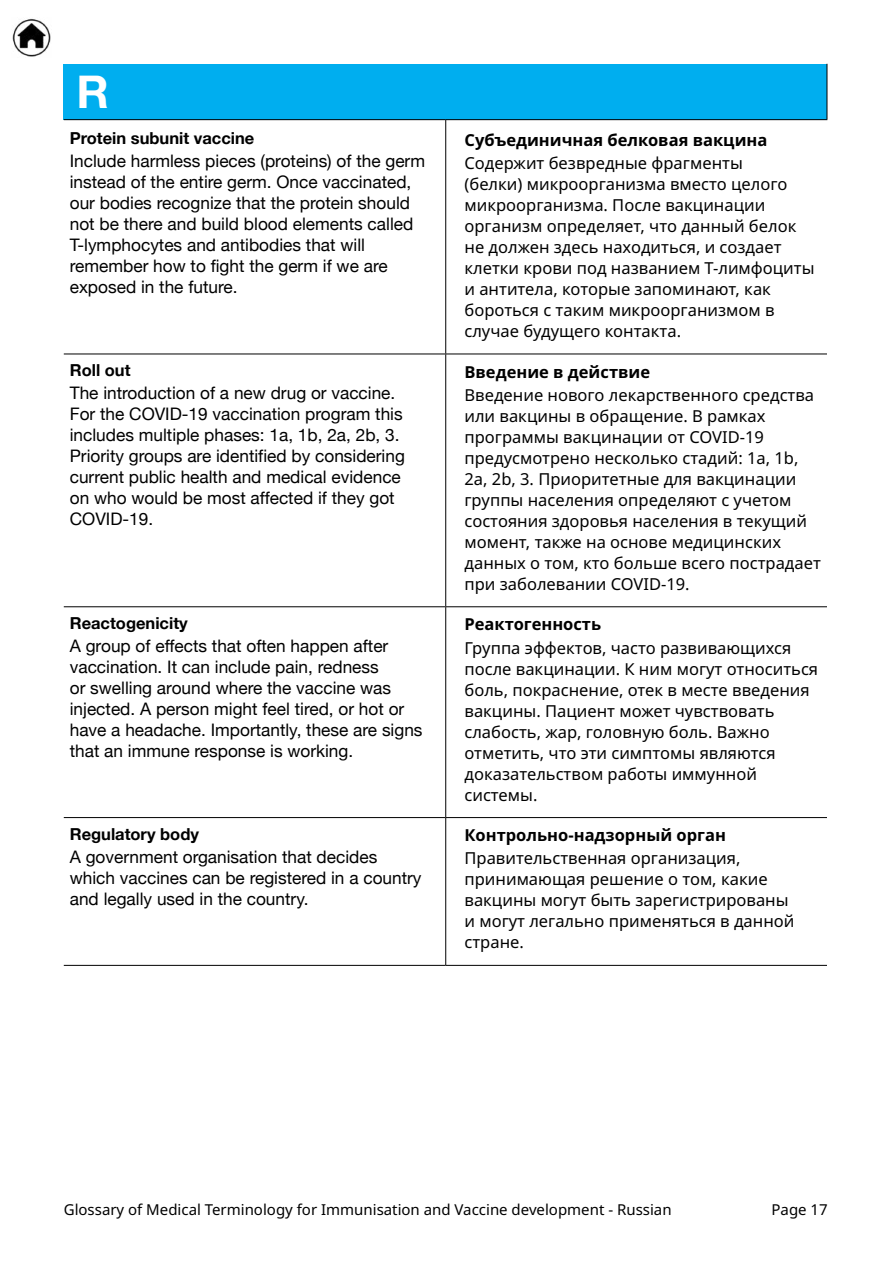
<style>
.page{position:relative;width:893px;height:1263px;background:#fff}
.page>*{position:absolute;margin:0;border:0;box-sizing:border-box;transform-origin:0 0}
.t1{font:700 45px "Helvetica Neue";color:#fff}
.Eng_Text{font:17.25px/21px "Helvetica Neue";color:#000}
.Lang_Text{font:16.5px/21px "Noto Sans";color:#000}
.Lang_Sub{font:700 16.5px "Noto Sans";color:#000}
.Eng_Sub{font:700 16.5px "Helvetica Neue";color:#000}
.t2{font:15px "Noto Sans";color:#000}
</style>
<div class="page">
<img style="left:12px;top:18px;width:39px;height:39px">
<div style="left:64px;top:64px;width:763px;height:56px;background:#00aeef"></div>
<hr style="left:827px;top:64px;width:1px;height:55px;background:#000">
<hr style="left:64px;top:119px;width:382px;height:1px;background:#000">
<hr style="left:446px;top:119px;width:381px;height:1px;background:#000">
<hr style="left:64px;top:354px;width:382px;height:1px;background:#000">
<hr style="left:446px;top:354px;width:381px;height:1px;background:#000">
<hr style="left:64px;top:606px;width:382px;height:1px;background:#000">
<hr style="left:446px;top:606px;width:381px;height:1px;background:#000">
<hr style="left:64px;top:817px;width:382px;height:1px;background:#000">
<hr style="left:446px;top:817px;width:381px;height:1px;background:#000">
<hr style="left:64px;top:965px;width:382px;height:1px;background:#000">
<hr style="left:446px;top:965px;width:381px;height:1px;background:#000">
<hr style="left:445px;top:120px;width:1px;height:234px;background:#000">
<hr style="left:445px;top:354px;width:1px;height:252px;background:#000">
<hr style="left:445px;top:607px;width:1px;height:210px;background:#000">
<hr style="left:445px;top:818px;width:1px;height:147px;background:#000">
<p class="t1" style="left:77px;top:56px;width:34px">R</p>
<p class="Eng_Sub" style="left:70px;top:125px;width:186px">Protein subunit vaccine</p>
<p class="Eng_Text" style="left:70px;top:152px;width:357px">Include harmless pieces (proteins) of the germ instead of the entire germ. Once vaccinated, our bodies recognize that the protein should not be there and build blood elements called<br>-T lymphocytes and antibodies that will remember how to fight the germ if we are exposed in the future.</p>
<p class="Eng_Sub" style="left:70px;top:357px;width:62px">Roll out</p>
<p class="Eng_Text" style="left:70px;top:384px;width:337px">The introduction of a new drug or vaccine.<br>For the COVID-19 vaccination program this i n c l u d e s m u l t i p l e p h a s e s , b2, a2, b1, a1: 3 .<br>Priority groups are identified by considering current public health and medical evidence on who would be most affected if they got COVID-19.</p>
<p class="Eng_Sub" style="left:70px;top:610px;width:119px">Reactogenicity</p>
<p class="Eng_Text" style="left:70px;top:636px;width:354px">A group of effects that often happen after vaccination It. can include pain, redness<br>or swelling around where the vaccine was injected A. person might feel tired, or hot or have a headache. Importantly, these are signs that an immune response is working.</p>
<p class="Eng_Sub" style="left:70px;top:821px;width:131px">Regulatory body</p>
<p class="Eng_Text" style="left:70px;top:847px;width:353px">A government organisation that decides which vaccines can be registered in a country and legally used in the country.</p>
<p class="Lang_Sub" style="left:464px;top:128px;width:304px">Субъединичная белковая вакцина</p>
<p class="Lang_Text" style="left:464px;top:153px;width:352px">Содержит безвредные фрагменты<br>(белки) микроорганизма вместо целого микроорганизма. После вакцинации организм определяет, что данный белок не должен здесь находиться и, создает клетки крови под названием -Т лимфоциты и антитела, которые запоминают, как бороться с таким микроорганизмом в случае будущего контакта.</p>
<p class="Lang_Sub" style="left:464px;top:360px;width:187px">Введение в действие</p>
<p class="Lang_Text" style="left:464px;top:385px;width:358px">Введение нового лекарственного средства или вакцины в обращение В. рамках программы вакцинации от COVID-19 предусмотрено несколько стадий b1, a1: ,<br>b2, a2 , 3. Приоритетные для вакцинации группы населения определяют с учетом состояния здоровья населения в текущий момент, также на основе медицинских данных о том, кто больше всего пострадает при заболевании COVID-19.</p>
<p class="Lang_Sub" style="left:464px;top:613px;width:138px">Реактогенность</p>
<p class="Lang_Text" style="left:464px;top:637px;width:355px">Группа эффектов, часто развивающихся после вакцинации К. ним могут относиться боль, покраснение, отек в месте введения вакцины. Пациент может чувствовать слабость, жар, головную боль. Важно отметить, что эти симптомы являются доказательством работы иммунной системы.</p>
<p class="Lang_Sub" style="left:464px;top:823px;width:263px">Контрольно-надзорный орган</p>
<p class="Lang_Text" style="left:464px;top:848px;width:331px">Правительственная организация, принимающая решение о том, какие вакцины могут быть зарегистрированы и могут легально применяться в данной стране.</p>
<p class="t2" style="left:64px;top:1199px;width:609px">Glossary of Medical Terminology for Immunisation and Vaccine development - Russian</p>
<p class="t2" style="left:771px;top:1199px;width:58px">Page 17</p>
</div>
